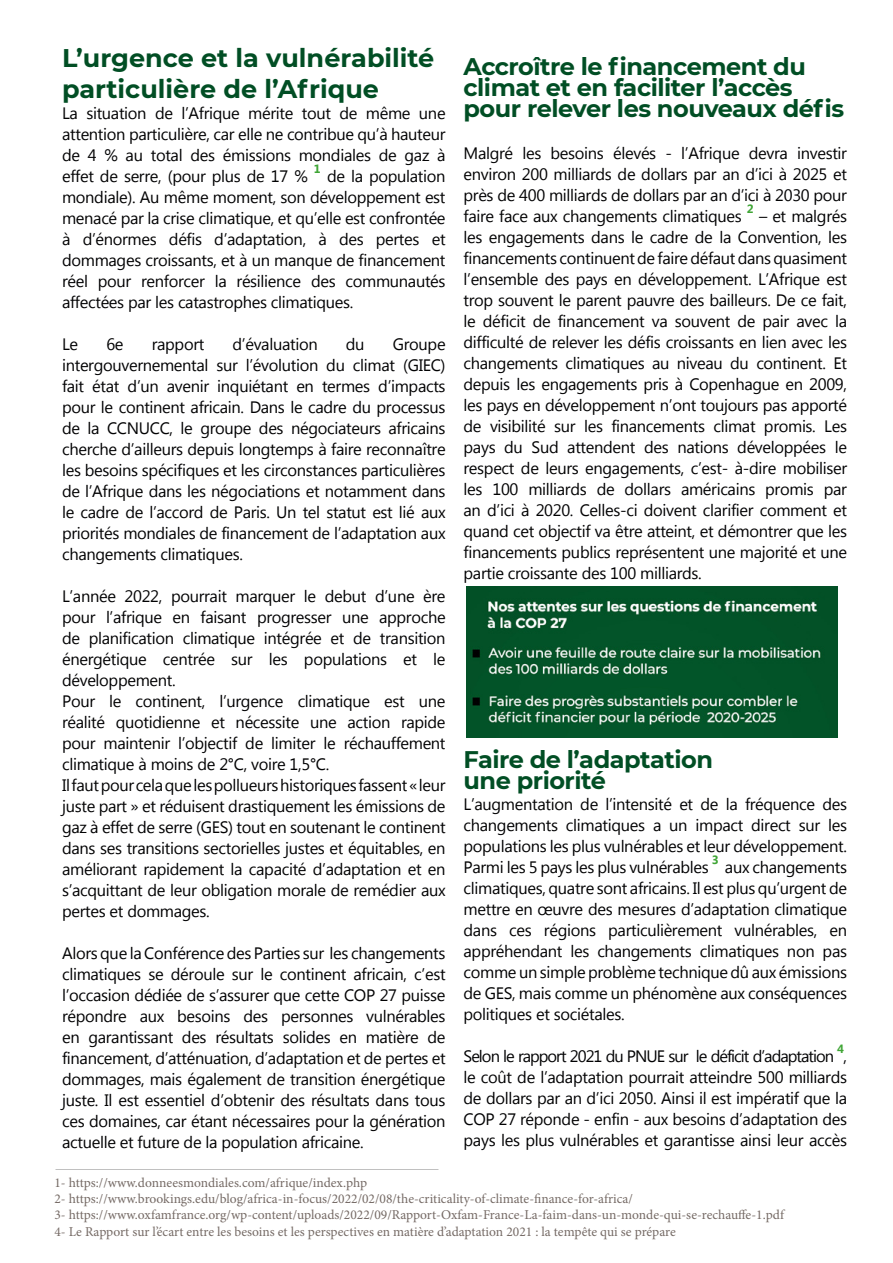
<style>
.page{position:relative;width:893px;height:1263px;background:#fff}
.page>*{position:absolute;margin:0;border:0;box-sizing:border-box;transform-origin:0 0}
.t1{font:700 25.5px/30.6px "Montserrat";color:#014e24}
.t2{font:700 24px/21px "Montserrat";letter-spacing:-.02em;color:#014e24}
.t3{font:16.5px/21px "Myanmar Text";letter-spacing:-.02em;color:#020203;text-align:justify}
.t4{font:16.5px "Myanmar Text";letter-spacing:-.06em;color:#020203}
.t5{font:13.5px/16.2px "Minion Pro";color:#756a65}
.t6{font:700 12px "Myanmar Text";color:#3fa535}
</style>
<div class="page">
<img style="left:466px;top:586px;width:371px;height:151px">
<h1 class="t1" style="left:62px;top:42px;width:374px">L’urgence et la vulnérabilité particulière de l’Afrique</h1>
<p class="t3" style="left:62px;top:103px;width:385px">La situation de l’Afrique mérite tout de même une attention particulière, car elle ne contribue qu’à hauteur de 4 % au total des émissions mondiales de gaz à effet de serre, (pour plus de 17 %</p>
<h2 class="t2" style="left:464px;top:54px;width:382px">Accroître le financement du climat et en faciliter l’accès pour relever les nouveaux défis</h2>
<p class="t3" style="left:464px;top:142px;width:385px">Malgré les besoins élevés - l’Afrique devra investir environ 200 milliards de dollars par an d’ici à 2025 et près de 400 milliards de dollars par an d’ici à 2030 pour faire face aux changements climatiques</p>
<p class="t6" style="left:314px;top:162px;width:8px">1</p>
<p class="t3" style="left:62px;top:166px;width:385px;text-indent:265px">de la population mondiale). Au même moment, son développement est menacé par la crise climatique, et qu’elle est confrontée à d’énormes défis d’adaptation, à des pertes et dommages croissants, et à un manque de financement réel pour renforcer la résilience des communautés affectées par les catastrophes climatiques.</p>
<p class="t3" style="left:62px;top:334px;width:18px">Le</p>
<p class="t3" style="left:106px;top:334px;width:19px">6e</p>
<p class="t3" style="left:152px;top:334px;width:54px">rapport</p>
<p class="t3" style="left:233px;top:334px;width:87px">d’évaluation</p>
<p class="t3" style="left:346px;top:334px;width:20px">du</p>
<p class="t6" style="left:747px;top:201px;width:8px">2</p>
<p class="t3" style="left:464px;top:205px;width:385px;text-indent:295px">– et malgrés les engagements dans le cadre de la Convention, les financements continuent de faire défaut dans quasiment l’ensemble des pays en développement. L’Afrique est trop souvent le parent pauvre des bailleurs. De ce fait, le déficit de financement va souvent de pair avec la difficulté de relever les défis croissants en lien avec les changements climatiques au niveau du continent. Et depuis les engagements pris à Copenhague en 2009, les pays en développement n’ont toujours pas apporté de visibilité sur les financements climat promis. Les pays du Sud attendent des nations développées le respect de leurs engagements, c’est- à-dire mobiliser les 100 milliards de dollars américains promis par an d’ici à 2020. Celles-ci doivent clarifier comment et quand cet objectif va être atteint, et démontrer que les financements publics représentent une majorité et une partie croissante des 100 milliards.</p>
<p class="t3" style="left:62px;top:334px;width:385px;text-indent:331px">Groupe intergouvernemental sur l’évolution du climat (GIEC) fait état d’un avenir inquiétant en termes d’impacts pour le continent africain. Dans le cadre du processus de la CCNUCC, le groupe des négociateurs africains cherche d’ailleurs depuis longtemps à faire reconnaître les besoins spécifiques et les circonstances particulières de l’Afrique dans les négociations et notamment dans le cadre de l’accord de Paris. Un tel statut est lié aux priorités mondiales de financement de l’adaptation aux changements climatiques.</p>
<p class="t3" style="left:62px;top:586px;width:385px;text-align:left">L’année 2022, pourrait marquer le debut d’une ère pour l’afrique en faisant progresser une approche de planification climatique intégrée et de transition énergétique centrée sur les populations et le développement.<br>Pour le continent, l’urgence climatique est une réalité quotidienne et nécessite une action rapide pour maintenir l’objectif de limiter le réchauffement climatique à moins de 2°C, voire 1,5°C.<br>Il faut pour cela que les pollueurs historiques fassent « leur juste part » et réduisent drastiquement les émissions de gaz à effet de serre (GES) tout en soutenant le continent dans ses transitions sectorielles justes et équitables, en améliorant rapidement la capacité d’adaptation et en s’acquittant de leur obligation morale de remédier aux pertes et dommages.</p>
<p class="t3" style="left:62px;top:943px;width:385px">Alors que la Conférence des Parties sur les changements climatiques se déroule sur le continent africain, c’est l’occasion dédiée de s’assurer que cette COP 27 puisse répondre aux besoins des personnes vulnérables en garantissant des résultats solides en matière de financement, d’atténuation, d’adaptation et de pertes et dommages, mais également de transition énergétique juste. Il est essentiel d’obtenir des résultats dans tous ces domaines, car étant nécessaires pour la génération actuelle et future de la population africaine.</p>
<h2 class="t2" style="left:464px;top:747px;width:251px">Faire de l’adaptation une priorité</h2>
<p class="t3" style="left:464px;top:793px;width:385px">L’augmentation de l’intensité et de la fréquence des changements climatiques a un impact direct sur les populations les plus vulnérables et leur développement.<br>Parmi les 5 pays les plus vulnérables</p>
<p class="t6" style="left:712px;top:852px;width:8px">3</p>
<p class="t3" style="left:464px;top:856px;width:385px;text-indent:261px">aux changements climatiques, quatre sont africains. Il est plus qu’urgent de mettre en œuvre des mesures d’adaptation climatique dans ces régions particulièrement vulnérables, en appréhendant les changements climatiques non pas comme un simple problème technique dû aux émissions de GES, mais comme un phénomène aux conséquences politiques et sociétales.</p>
<p class="t4" style="left:464px;top:1046px;width:372px">Selon le rapport 2021 du PNUE sur le déficit d’adaptation</p>
<p class="t6" style="left:837px;top:1041px;width:8px">4</p>
<p class="t3" style="left:464px;top:1045px;width:385px;text-indent:380px">, le coût de l’adaptation pourrait atteindre 500 milliards de dollars par an d’ici 2050. Ainsi il est impératif que la COP 27 réponde - enfin - aux besoins d’adaptation des pays les plus vulnérables et garantisse ainsi leur accès</p>
<p class="t5" style="left:54px;top:1174px;width:731px">1- https://www.donneesmondiales.com/afrique/index.php<br>2- https://www.brookings.edu/blog/africa-in-focus/2022/02/08/the-criticality-of-climate-finance-for-africa/<br>3- https://www.oxfamfrance.org/wp-content/uploads/2022/09/Rapport-Oxfam-France-La-faim-dans-un-monde-qui-se-rechauffe-1.pdf 4- Le Rapport sur l’écart entre les besoins et les perspectives en matière d’adaptation 2021 : la tempête qui se prépare</p>
</div>
